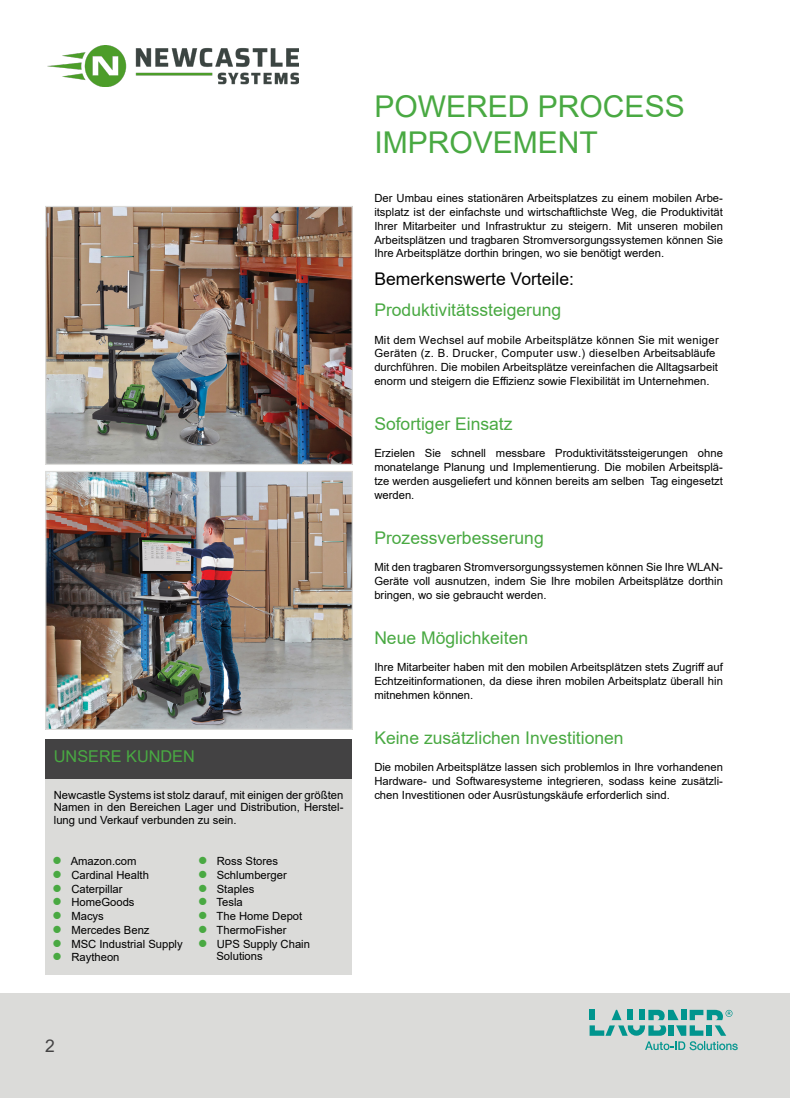
<style>
.page{position:relative;width:790px;height:1098px;background:#fff}
.page>*{position:absolute;margin:0;border:0;box-sizing:border-box;transform-origin:0 0}
.t1{font:30px/36px "Arial";color:#49a942}
.t2{font:17.5px "Arial";color:#49a942}
.t3{font:17.5px "Arial";color:#000}
.t4{font:17.5px "Arial";color:#434243}
.t5{font:16.25px "Arial";color:#49a942}
.t6{font:11.25px/13.8px "Arial";color:#000;text-align:justify}
.s1{color:#49a942}
</style>
<div class="page">
<div style="left:0;top:993px;width:789px;height:104px;background:#dbdbd9"></div>
<img style="left:47px;top:473px;width:304px;height:255px">
<div style="left:45px;top:471px;width:308px;height:259px;border:1px solid #dbdbd9"></div>
<img style="left:47px;top:208px;width:303px;height:255px">
<div style="left:45px;top:206px;width:307px;height:259px;border:1px solid #dbdbd9"></div>
<div style="left:46px;top:739px;width:305px;height:235px;background:#dbdbd9"></div>
<div style="left:46px;top:739px;width:305px;height:40px;background:#434243"></div>
<img style="left:48px;top:45px;width:251px;height:41px">
<svg style="left:645px;top:1041px;width:92px;height:9px"></svg>
<svg style="left:589px;top:1009px;width:143px;height:26px"></svg>
<p class="t5" style="left:54px;top:745px;width:142px">UNSERE KUNDEN</p>
<p class="t6" style="left:54px;top:788px;width:291px;line-height:12.5px">Newcastle Systems ist stolz darauf, mit einigen der größten Namen in den Bereichen Lager und Distribution, Herstel&shy;lung und Verkauf verbunden zu sein.</p>
<p class="t6" style="left:53px;top:854px;width:85px"><span class="s1">●</span> Amazon.com</p>
<p class="t6" style="left:53px;top:867px;width:98px"><span class="s1">●</span> Cardinal Health</p>
<p class="t6" style="left:53px;top:881px;width:71px"><span class="s1">●</span> Caterpillar</p>
<p class="t6" style="left:53px;top:895px;width:83px"><span class="s1">●</span> HomeGoods</p>
<p class="t6" style="left:53px;top:909px;width:53px"><span class="s1">●</span> Macys</p>
<p class="t6" style="left:53px;top:922px;width:98px"><span class="s1">●</span> Mercedes Benz</p>
<p class="t6" style="left:53px;top:936px;width:131px"><span class="s1">●</span> MSC Industrial Supply</p>
<p class="t6" style="left:53px;top:950px;width:68px"><span class="s1">●</span> Raytheon</p>
<p class="t6" style="left:198px;top:854px;width:81px"><span class="s1">●</span> Ross Stores</p>
<p class="t6" style="left:198px;top:867px;width:90px"><span class="s1">●</span> Schlumberger</p>
<p class="t6" style="left:198px;top:881px;width:58px"><span class="s1">●</span> Staples</p>
<p class="t6" style="left:198px;top:895px;width:46px"><span class="s1">●</span> Tesla</p>
<p class="t6" style="left:198px;top:909px;width:106px"><span class="s1">●</span> The Home Depot</p>
<p class="t6" style="left:198px;top:922px;width:90px"><span class="s1">●</span> ThermoFisher</p>
<p class="t6" style="left:198px;top:936px;width:113px"><span class="s1">●</span> UPS Supply Chain</p>
<p class="t6" style="left:216px;top:949px;width:48px">Solutions</p>
<p class="t4" style="left:45px;top:1033px;width:11px">2</p>
<p class="t1" style="left:374px;top:88px;width:312px">POWERED PROCESS<br>IMPROVEMENT</p>
<p class="t6" style="left:374px;top:191px;width:350px">Der Umbau eines stationären Arbeitsplatzes zu einem mobilen Arbe&shy;itsplatz ist der einfachste und wirtschaftlichste Weg, die Produktivität Ihrer Mitarbeiter und Infrastruktur zu steigern. Mit unseren mobilen Arbeitsplätzen und tragbaren Stromversorgungssystemen können Sie Ihre Arbeitsplätze dorthin bringen, wo sie benötigt werden.</p>
<p class="t3" style="left:374px;top:267px;width:201px">Bemerkenswerte Vorteile:</p>
<p class="t2" style="left:374px;top:298px;width:188px">Produktivitätssteigerung</p>
<p class="t6" style="left:374px;top:333px;width:346px;text-align:left">Mit dem Wechsel auf mobile Arbeitsplätze können Sie mit weniger Geräten (z. B. Drucker, Computer usw.) dieselben Arbeitsabläufe durchführen. Die mobilen Arbeitsplätze vereinfachen die Alltagsarbeit enorm und steigern die Effizienz sowie Flexibilität im Unternehmen.</p>
<p class="t2" style="left:374px;top:412px;width:140px">Sofortiger Einsatz</p>
<p class="t6" style="left:374px;top:446px;width:350px">Erzielen Sie schnell messbare Produktivitätssteigerungen ohne monatelange Planung und Implementierung. Die mobilen Arbeitsplä&shy;tze werden ausgeliefert und können bereits am selben Tag eingesetzt werden.</p>
<p class="t2" style="left:374px;top:525px;width:171px">Prozessverbesserung</p>
<p class="t6" style="left:374px;top:560px;width:350px">Mit den tragbaren Stromversorgungssystemen können Sie Ihre WLAN-Geräte voll ausnutzen, indem Sie Ihre mobilen Arbeitsplätze dorthin bringen, wo sie gebraucht werden.</p>
<p class="t2" style="left:374px;top:625px;width:155px">Neue Möglichkeiten</p>
<p class="t6" style="left:374px;top:660px;width:350px">Ihre Mitarbeiter haben mit den mobilen Arbeitsplätzen stets Zugriff auf Echtzeitinformationen, da diese ihren mobilen Arbeitsplatz überall hin mitnehmen können.</p>
<p class="t2" style="left:374px;top:725px;width:251px">Keine zusätzlichen Investitionen</p>
<p class="t6" style="left:374px;top:760px;width:350px">Die mobilen Arbeitsplätze lassen sich problemlos in Ihre vorhandenen Hardware- und Softwaresysteme integrieren, sodass keine zusätzli&shy;chen Investitionen oder Ausrüstungskäufe erforderlich sind.</p>
</div>
